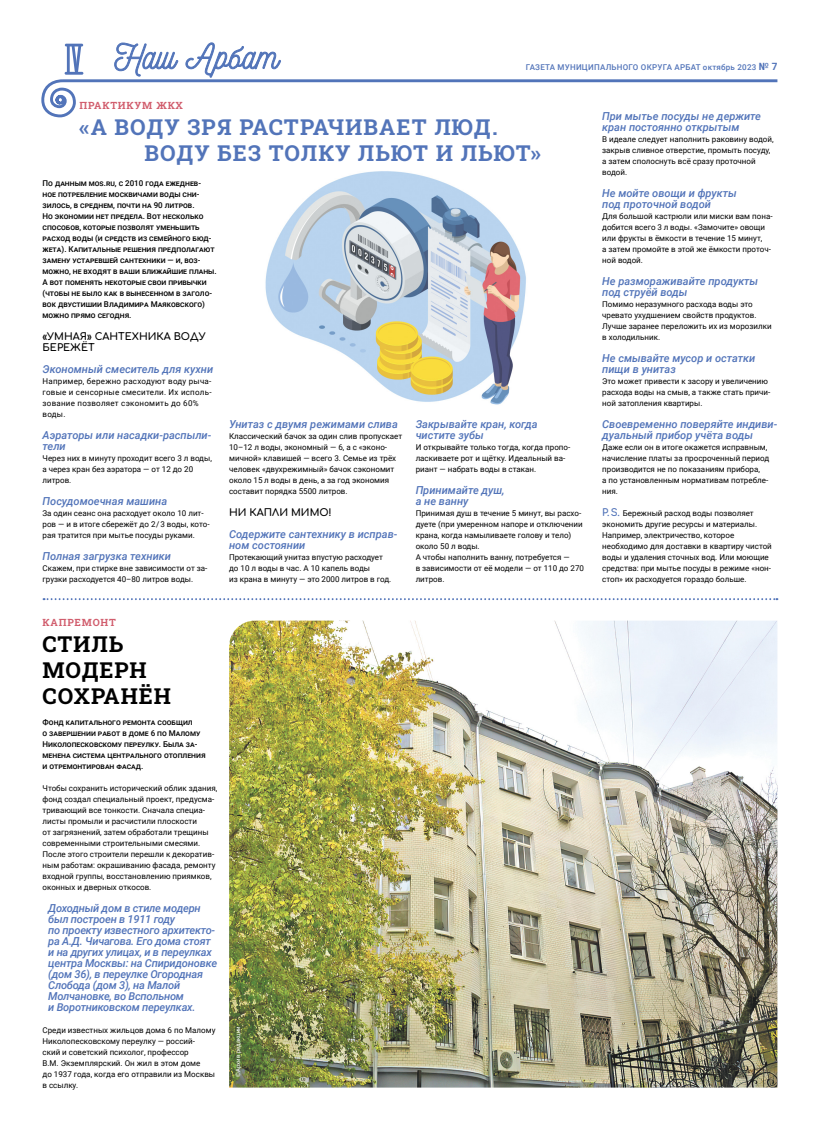
<style>
.page{position:relative;width:820px;height:1134px;background:#fff}
.page>*{position:absolute;margin:0;border:0;box-sizing:border-box;transform-origin:0 0}
.t1{font:22px/26px "Roboto Slab";letter-spacing:.05em;color:#5274b9}
.t2{font:22px/26px "Roboto Slab";letter-spacing:.04em;color:#000}
.t3{font:italic 500 11px/11px "Roboto";color:#5274b9}
.t4{font:italic 500 11px/11px "Roboto";letter-spacing:-.02em;color:#5274b9}
.t5{font:10px/11px "Comfortaa";color:#000}
.t6{font:10px "Roboto Slab";letter-spacing:.08em;color:#d15d6d}
.t7{font:8px/11px "Roboto";color:#000}
.t8{font:500 8px/11px "Roboto";color:#000}
.t9{font:8px/11px "Roboto";letter-spacing:.03em;color:#000}
.t10{font:500 8px "Roboto";letter-spacing:.03em;color:#5274b9}
.t11{font:6px "Roboto";color:#fff}
.s1{font-weight:700;font-size:10px}
.s2{font-family:"Comfortaa";font-size:10px;color:#5274b9}
</style>
<div class="page">
<svg style="left:41px;top:42px;width:737px;height:76px"></svg>
<svg style="left:44px;top:598px;width:733px;height:2px"></svg>
<img style="left:229px;top:621px;width:548px;height:466px">
<img style="left:265px;top:171px;width:261px;height:234px">
<p class="t10" style="left:525px;top:62px;width:253px">ГАЗЕТА МУНИЦИПАЛЬНОГО ОКРУГА АРБАТ октябрь 2023 <span class="s1">№ 7</span></p>
<p class="t6" style="left:79px;top:98px;width:105px">ПРАКТИКУМ ЖКХ</p>
<h1 class="t1" style="left:144px;top:113px;width:398px;text-indent:-65px">«А ВОДУ ЗРЯ РАСТРАЧИВАЕТ ЛЮД.<br>ВОДУ БЕЗ ТОЛКУ ЛЬЮТ И ЛЬЮТ»</h1>
<p class="t8" style="left:43px;top:177px;width:175px">По данным mos.ru, c 2010 года ежеднев-<br>ное потребление москвичами воды сни&shy;зилось, в среднем, почти на 90 литров.<br>Но экономии нет предела. Вот несколько способов, которые позволят уменьшить расход воды (и средств из семейного бюд&shy;жета). Капитальные решения предполагают замену устаревшей сантехники — и, воз&shy;можно, не входят в ваши ближайшие планы.<br>А вот поменять некоторые свои привычки (чтобы не было как в вынесенном в заголо&shy;вок двустишии Владимира Маяковского) можно прямо сегодня.</p>
<p class="t5" style="left:43px;top:329px;width:164px">«УМНАЯ» САНТЕХНИКА ВОДУ<br>БЕРЕЖЁТ</p>
<h2 class="t3" style="left:43px;top:363px;width:172px">Экономный смеситель для кухни</h2>
<p class="t9" style="left:43px;top:375px;width:170px">Например, бережно расходуют воду рыча&shy;говые и сенсорные смесители. Их исполь&shy;зование позволяет сэкономить до 60% воды.</p>
<h2 class="t3" style="left:43px;top:429px;width:170px">Аэраторы или насадки-распыли&shy;тели</h2>
<p class="t7" style="left:43px;top:452px;width:171px">Через них в минуту проходит всего 3 л воды, а через кран без аэратора — от 12 до 20 литров.</p>
<h2 class="t3" style="left:43px;top:495px;width:126px">Посудомоечная машина</h2>
<p class="t7" style="left:43px;top:507px;width:168px">За один сеанс она расходует около 10 лит&shy;ров — и в итоге сбережёт до 2 / 3 воды, кото&shy;рая тратится при мытье посуды руками.</p>
<h2 class="t3" style="left:43px;top:550px;width:130px">Полная загрузка техники</h2>
<p class="t7" style="left:43px;top:562px;width:166px">Скажем, при стирке вне зависимости от за&shy;грузки расходуется 40–80 литров воды.</p>
<h2 class="t3" style="left:229px;top:418px;width:170px">Унитаз с двумя режимами слива</h2>
<p class="t7" style="left:229px;top:430px;width:175px">Классический бачок за один слив пропускает 10–12 л воды, экономный — 6, а с «эконо&shy;мичной» клавишей — всего 3. Семье из трёх человек «двухрежимный» бачок сэкономит около 15 л воды в день, а за год экономия составит порядка 5500 литров.</p>
<p class="t5" style="left:229px;top:505px;width:104px">НИ КАПЛИ МИМО!</p>
<h2 class="t3" style="left:229px;top:528px;width:170px">Содержите сантехнику в исправ&shy;ном состоянии</h2>
<p class="t7" style="left:229px;top:551px;width:164px">Протекающий унитаз впустую расходует до 10 л воды в час. А 10 капель воды<br>из крана в минуту — это 2000 литров в год.</p>
<h2 class="t3" style="left:415px;top:418px;width:123px">Закрывайте кран, когда чистите зубы</h2>
<p class="t7" style="left:415px;top:441px;width:156px">И открывайте только тогда, когда пропо&shy;ласкиваете рот и щётку. Идеальный ва&shy;риант — набрать воды в стакан.</p>
<h2 class="t3" style="left:415px;top:484px;width:90px">Принимайте душ, а не ванну</h2>
<p class="t7" style="left:415px;top:507px;width:170px">Принимая душ в течение 5 минут, вы расхо&shy;дуете (при умеренном напоре и отключении крана, когда намыливаете голову и тело) около 50 л воды.<br>А чтобы наполнить ванну, потребуется —<br>в зависимости от её модели — от 110 до 270 литров.</p>
<p class="t6" style="left:43px;top:615px;width:75px">КАПРЕМОНТ</p>
<h1 class="t2" style="left:43px;top:630px;width:130px">СТИЛЬ<br>МОДЕРН<br>СОХРАНЁН</h1>
<p class="t8" style="left:43px;top:716px;width:164px">Фонд капитального ремонта сообщил<br>о завершении работ в доме 6 по Малому Николопесковскому переулку. Была за&shy;менена система центрального отопления и отремонтирован фасад.</p>
<p class="t7" style="left:43px;top:782px;width:176px">Чтобы сохранить исторический облик здания, фонд создал специальный проект, предусма&shy;тривающий все тонкости. Сначала специа&shy;листы промыли и расчистили плоскости<br>от загрязнений, затем обработали трещины современными строительными смесями.<br>После этого строители перешли к декоратив&shy;ным работам: окрашиванию фасада, ремонту входной группы, восстановлению приямков, оконных и дверных откосов.</p>
<p class="t4" style="left:48px;top:902px;width:170px">Доходный дом в стиле модерн был построен в 1911 году<br>по проекту известного архитекто&shy;ра А.Д. Чичагова. Его дома стоят и на других улицах, и в переулках центра Москвы: на Спиридоновке (дом 36), в переулке Огородная<br>Слобода (дом 3), на Малой<br>Молчановке, во Вспольном<br>и Воротниковском переулках.</p>
<p class="t7" style="left:43px;top:1024px;width:174px">Среди известных жильцов дома 6 по Малому Николопесковскому переулку — россий-<br>ский и советский психолог, профессор<br>В.М. Экземплярский. Он жил в этом доме<br>до 1937 года, когда его отправили из Москвы в ссылку.</p>
<p class="t11" style="left:233px;top:1077px;width:52px;rotate:-90deg">©Архив редакции</p>
<h2 class="t3" style="left:602px;top:110px;width:160px">При мытье посуды не держите кран постоянно открытым</h2>
<p class="t7" style="left:602px;top:133px;width:173px">В идеале следует наполнить раковину водой, закрыв сливное отверстие, промыть посуду, а затем сполоснуть всё сразу проточной водой.</p>
<h2 class="t3" style="left:602px;top:187px;width:136px">Не мойте овощи и фрукты под проточной водой</h2>
<p class="t7" style="left:602px;top:210px;width:172px">Для большой кастрюли или миски вам пона&shy;добится всего 3 л воды. «Замочите» овощи или фрукты в ёмкости в течение 15 минут,<br>а затем промойте в этой же ёмкости проточ&shy;ной водой.</p>
<h2 class="t3" style="left:602px;top:275px;width:157px">Не размораживайте продукты под струёй воды</h2>
<p class="t7" style="left:602px;top:298px;width:171px">Помимо неразумного расхода воды это чревато ухудшением свойств продуктов.<br>Лучше заранее переложить их из морозилки в холодильник.</p>
<h2 class="t3" style="left:602px;top:352px;width:155px">Не смывайте мусор и остатки пищи в унитаз</h2>
<p class="t7" style="left:602px;top:375px;width:169px">Это может привести к засору и увеличению расхода воды на смыв, а также стать причи&shy;ной затопления квартиры.</p>
<h2 class="t3" style="left:602px;top:418px;width:176px">Своевременно поверяйте индиви&shy;дуальный прибор учёта воды</h2>
<p class="t7" style="left:602px;top:441px;width:168px">Даже если он в итоге окажется исправным, начисление платы за просроченный период производится не по показаниям прибора,<br>а по установленным нормативам потребле&shy;ния.</p>
<p class="t7" style="left:602px;top:507px;width:171px"><span class="s2">P. S.</span> Бережный расход воды позволяет экономить другие ресурсы и материалы.<br>Например, электричество, которое необходимо для доставки в квартиру чистой воды и удаления сточных вод. Или моющие средства: при мытье посуды в режиме «нон&shy;стоп» их расходуется гораздо больше.</p>
</div>
